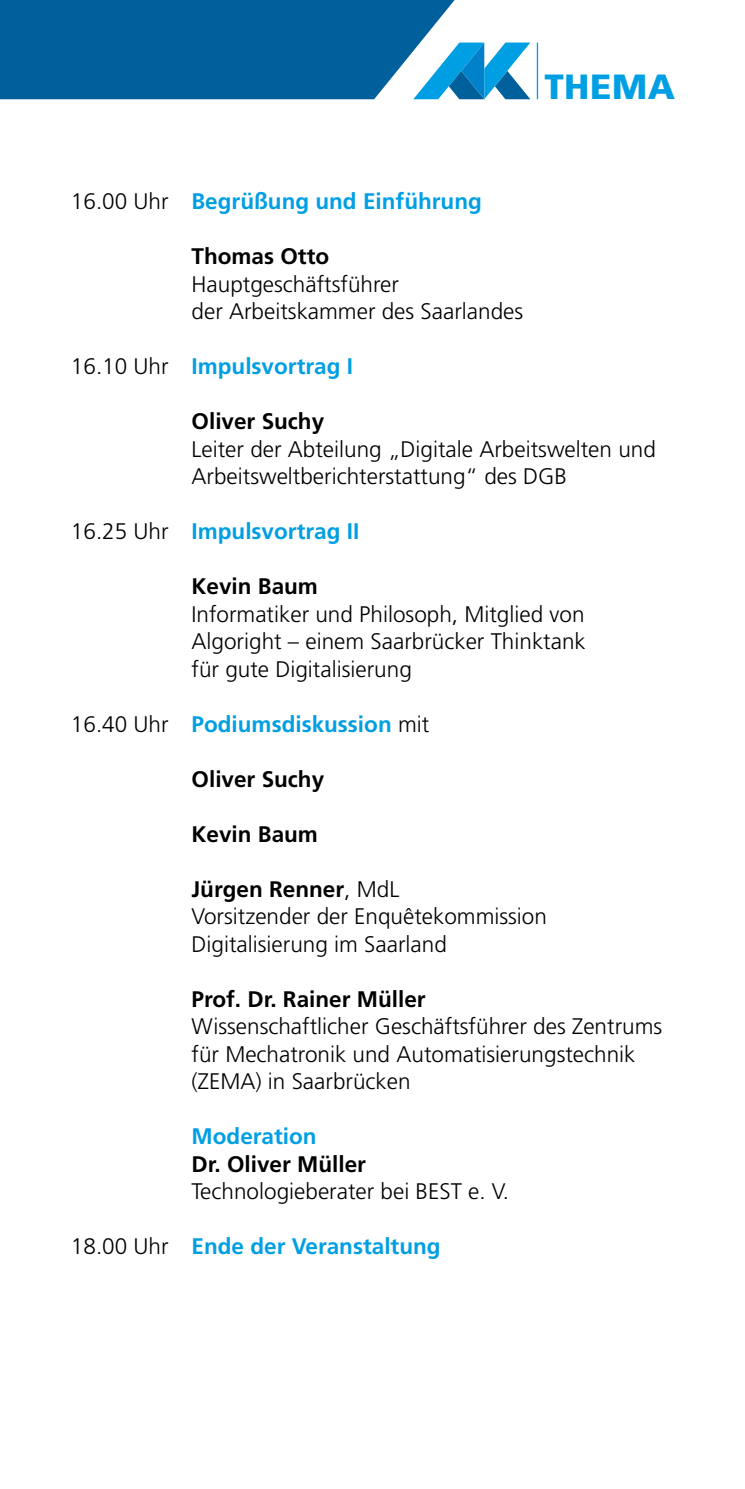
<style>
.page{position:relative;width:745px;height:1489px;background:#fff}
.page>*{position:absolute;margin:0;border:0;box-sizing:border-box;transform-origin:0 0}
.t1{font:900 35px "Frutiger";letter-spacing:.015em;color:#009fe3}
.t2{font:300 22.5px/27.5px "Frutiger";color:#000}
.t3{font:700 22.5px "Frutiger";color:#009fe3}
.t4{font:700 22.5px "Frutiger";color:#000}
.s1{font-weight:300;color:#000}
.s2{font-weight:700}
</style>
<div class="page">
<svg style="left:454px;top:43px;width:76px;height:56px"></svg>
<hr style="left:536px;top:43px;width:1px;height:56px;background:#009fe3">
<svg style="left:0;top:0;width:454px;height:99px;background:#116ba3"></svg>
<h1 class="t1" style="left:544px;top:66px;width:132px">THEMA</h1>
<p class="t3" style="left:71px;top:188px;width:412px"><span class="s1">16.00 Uhr</span> Begrüßung und Einführung</p>
<p class="t4" style="left:191px;top:243px;width:139px">Thomas Otto</p>
<p class="t2" style="left:191px;top:270px;width:333px">Hauptgeschäftsführer<br>der Arbeitskammer des Saarlandes</p>
<p class="t3" style="left:71px;top:353px;width:283px"><span class="s1">16.10 Uhr</span> Impulsvortrag I</p>
<p class="t4" style="left:191px;top:408px;width:134px">Oliver Suchy</p>
<p class="t2" style="left:191px;top:435px;width:465px">Leiter der Abteilung „Digitale Arbeitswelten und<br>Arbeitsweltberichterstattung“ des DGB</p>
<p class="t3" style="left:71px;top:518px;width:290px"><span class="s1">16.25 Uhr</span> Impulsvortrag II</p>
<p class="t4" style="left:191px;top:573px;width:128px">Kevin Baum</p>
<p class="t2" style="left:191px;top:600px;width:395px;text-align:justify">Informatiker und Philosoph, Mitglied von Algoright – einem Saarbrücker Thinktank für gute Digitalisierung</p>
<p class="t3" style="left:71px;top:710px;width:359px"><span class="s1">16.40 Uhr</span> Podiumsdiskussion <span class="s1">mit</span></p>
<p class="t4" style="left:191px;top:765px;width:134px">Oliver Suchy</p>
<p class="t4" style="left:191px;top:820px;width:128px">Kevin Baum</p>
<p class="t2" style="left:191px;top:875px;width:357px"><span class="s2">Jürgen Renner</span>, MdL<br>Vorsitzender der Enquêtekommission<br>Digitalisierung im Saarland</p>
<p class="t4" style="left:191px;top:985px;width:235px">Prof. Dr. Rainer Müller</p>
<p class="t2" style="left:191px;top:1012px;width:472px">Wissenschaftlicher Geschäftsführer des Zentrums für Mechatronik und Automatisierungstechnik (ZEMA) in Saarbrücken</p>
<p class="t3" style="left:191px;top:1123px;width:127px">Moderation</p>
<p class="t4" style="left:191px;top:1150px;width:176px">Dr. Oliver Müller</p>
<p class="t2" style="left:191px;top:1177px;width:319px">Technologieberater bei BEST e. V.</p>
<p class="t3" style="left:71px;top:1233px;width:371px"><span class="s1">18.00 Uhr</span> Ende der Veranstaltung</p>
</div>
